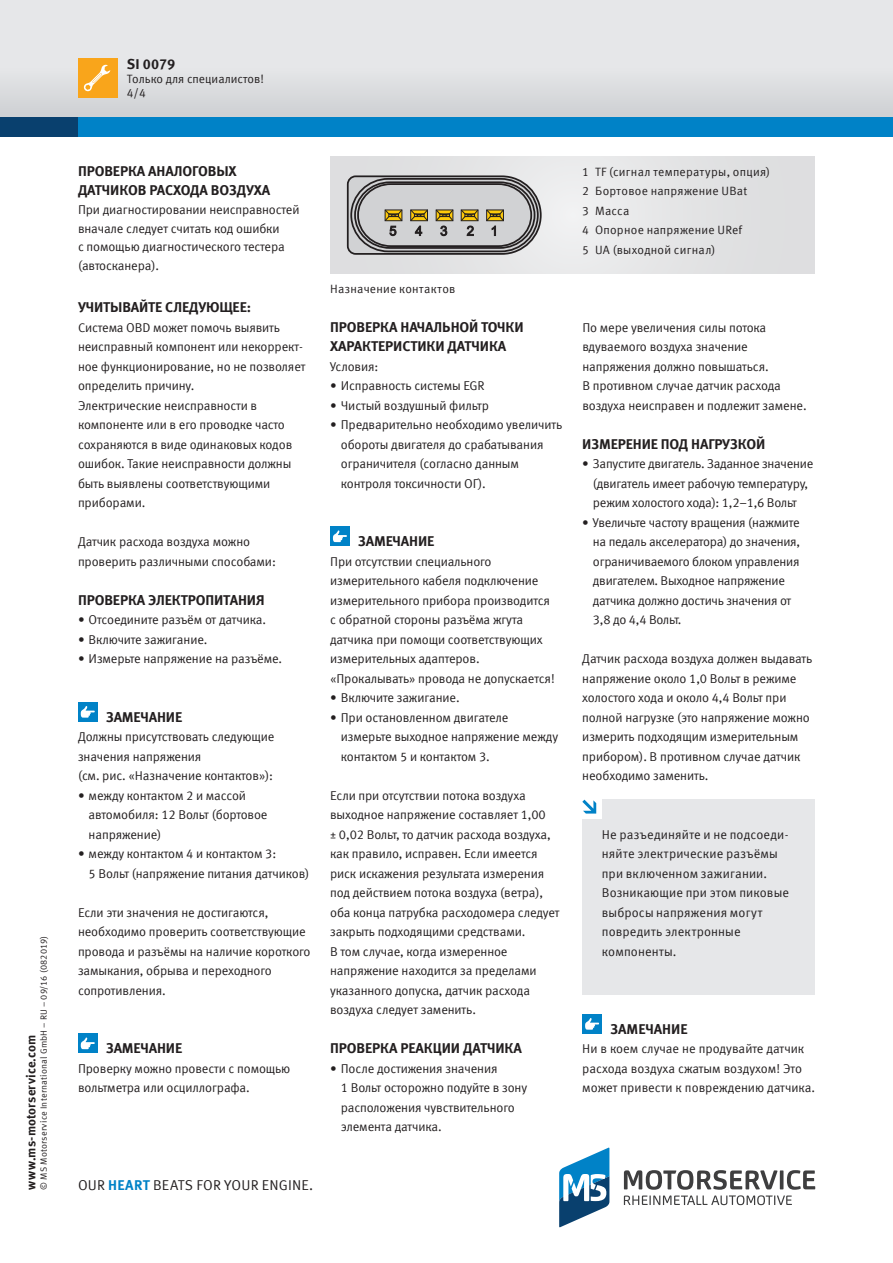
<style>
.page{position:relative;width:893px;height:1263px;background:#fff}
.page>*{position:absolute;margin:0;border:0;box-sizing:border-box;transform-origin:0 0}
.t1{font:700 14.25px/19.5px "Meta Offc Pro";letter-spacing:-.01em;color:#231f20}
.t2{font:14.25px "Meta Offc Pro Norm";letter-spacing:.01em;color:#231f20}
.t3{font:12.75px/19.5px "Meta Offc Pro Norm";letter-spacing:-.01em;color:#231f20}
.t4{font:12.75px/19.5px "Meta Offc Pro Norm";letter-spacing:.01em;color:#231f20}
.t5{font:700 12.75px "Meta Offc Pro";letter-spacing:.01em;color:#231f20}
.t6{font:12px/19.5px "Meta Offc Pro Norm";letter-spacing:.02em;color:#231f20}
.t7{font:12px "Meta Offc Pro Norm";color:#231f20}
.t8{font:9px "Meta Offc Pro Norm";letter-spacing:.02em;color:#231f20}
.s1{font-family:"Meta Offc Pro";font-weight:700;color:#0082c7}
</style>
<div class="page">
<svg style="left:559px;top:1147px;width:50px;height:80px"></svg>
<svg style="left:624px;top:1170px;width:191px;height:35px"></svg>
<div style="left:0;top:0;width:893px;height:127px;background:#e6e7e9"></div>
<div style="left:0;top:68px;width:893px;height:49px;background:#dadbde"></div>
<div style="left:0;top:117px;width:893px;height:19px;background:#09406e"></div>
<div style="left:78px;top:117px;width:815px;height:19px;background:#0082c7"></div>
<div style="left:78px;top:58px;width:39px;height:39px;background:#f9a51b"></div>
<svg style="left:83px;top:64px;width:27px;height:28px"></svg>
<div style="left:330px;top:156px;width:485px;height:117px;background:#e3e3e4"></div>
<svg style="left:346px;top:175px;width:196px;height:80px;background:#a8a6a1"></svg>
<div style="left:78px;top:702px;width:19px;height:20px;background:#0082c7"></div>
<svg style="left:81px;top:706px;width:14px;height:12px"></svg>
<div style="left:78px;top:1034px;width:19px;height:19px;background:#0082c7"></div>
<svg style="left:81px;top:1037px;width:14px;height:12px"></svg>
<div style="left:330px;top:526px;width:20px;height:20px;background:#0082c7"></div>
<svg style="left:333px;top:530px;width:14px;height:12px"></svg>
<div style="left:582px;top:1014px;width:20px;height:20px;background:#0082c7"></div>
<svg style="left:585px;top:1018px;width:14px;height:12px"></svg>
<div style="left:582px;top:800px;width:232px;height:195px;background:#e6e7e9"></div>
<div style="left:582px;top:800px;width:20px;height:19px;background:#fff"></div>
<svg style="left:582px;top:800px;width:14px;height:13px"></svg>
<p class="t8" style="left:37px;top:1189px;width:256px;rotate:-90deg">© MS Motorservice International GmbH – RU – 09/16 (082019)</p>
<p class="t5" style="left:21px;top:1189px;width:156px;rotate:-90deg">www.ms-motorservice.com</p>
<p class="t1" style="left:127px;top:54px;width:50px">SI 0079</p>
<p class="t6" style="left:127px;top:82px;width:21px">4/4</p>
<p class="t7" style="left:127px;top:70px;width:139px">Тoлько для спeциaлиcтoв!</p>
<p class="t1" style="left:78px;top:160px;width:194px">ПРОВЕРКА АНАЛОГОВЫХ<br>ДАТЧИКОВ РАСХОДА ВОЗДУХА</p>
<p class="t3" style="left:78px;top:199px;width:223px;line-height:18.8px">При диагностировании неисправностей вначале следует считать код ошибки<br>с помощью диагностического тестера (автосканера).</p>
<p class="t1" style="left:78px;top:296px;width:175px">УЧИТЫВАЙТЕ СЛЕДУЮЩЕЕ:</p>
<p class="t3" style="left:78px;top:317px;width:229px">Система OBD может помочь выявить неисправный компонент или некоррект&shy;ное функционирование, но не позволяет определить причину.<br>Электрические неисправности в компоненте или в его проводке часто сохраняются в виде одинаковых кодов ошибок. Такие неисправности должны быть выявлены соответствующими приборами.</p>
<p class="t3" style="left:78px;top:531px;width:199px">Датчик расхода воздуха можно проверить различными способами:</p>
<p class="t1" style="left:78px;top:589px;width:188px">ПРОВЕРКА ЭЛЕКТРОПИТАНИЯ</p>
<p class="t3" style="left:78px;top:609px;width:190px">• Отсоедините разъём от датчика.</p>
<p class="t3" style="left:78px;top:629px;width:131px">• Включите зажигание.</p>
<p class="t3" style="left:78px;top:648px;width:206px">• Измерьте напряжение на разъёме.</p>
<p class="t1" style="left:106px;top:706px;width:78px">ЗАМЕЧАНИЕ</p>
<p class="t3" style="left:78px;top:726px;width:198px">Должны присутствовать следующие значения напряжения<br>(см. рис. «Назначение контактов»):</p>
<p class="t3" style="left:89px;top:785px;width:180px;text-indent:-11px">• между контактом 2 и массой автомобиля: 12 Вольт (бортовое напряжение)</p>
<p class="t3" style="left:89px;top:843px;width:222px;text-indent:-11px">• между контактом 4 и контактом 3:<br>5 Вольт (напряжение питания датчиков)</p>
<p class="t3" style="left:78px;top:901px;width:234px">Если эти значения не достигаются, необходимо проверить соответствующие провода и разъёмы на наличие короткого замыкания, обрыва и переходного сопротивления.</p>
<p class="t1" style="left:106px;top:1037px;width:78px">ЗАМЕЧАНИЕ</p>
<p class="t3" style="left:78px;top:1058px;width:214px">Проверку можно провести с помощью вольтметра или осциллографа.</p>
<p class="t6" style="left:330px;top:278px;width:127px">Назначение контактов</p>
<p class="t1" style="left:330px;top:316px;width:195px">ПРОВЕРКА НАЧАЛЬНОЙ ТОЧКИ<br>ХАРАКТЕРИСТИКИ ДАТЧИКА</p>
<p class="t3" style="left:330px;top:356px;width:50px">Условия:</p>
<p class="t3" style="left:330px;top:375px;width:156px">• Исправность системы EGR</p>
<p class="t3" style="left:330px;top:395px;width:160px">• Чистый воздушный фильтр</p>
<p class="t3" style="left:341px;top:414px;width:223px;text-indent:-11px">• Предварительно необходимо увеличить обороты двигателя до срабатывания ограничителя (согласно данным контроля токсичности ОГ).</p>
<p class="t1" style="left:358px;top:530px;width:78px">ЗАМЕЧАНИЕ</p>
<p class="t3" style="left:330px;top:551px;width:226px">При отсутствии специального измерительного кабеля подключение измерительного прибора производится с обратной стороны разъёма жгута датчика при помощи соответствующих измерительных адаптеров. «Прокалывать» провода не допускается!</p>
<p class="t3" style="left:330px;top:687px;width:131px">• Включите зажигание.</p>
<p class="t3" style="left:341px;top:706px;width:219px;text-indent:-11px">• При остановленном двигателе измерьте выходное напряжение между контактом 5 и контактом 3.</p>
<p class="t3" style="left:330px;top:784px;width:231px">Если при отсутствии потока воздуха выходное напряжение составляет 1,00<br>± 0,02 Вольт, то датчик расхода воздуха, как правило, исправен. Если имеется риск искажения результата измерения под действием потока воздуха (ветра), оба конца патрубка расходомера следует закрыть подходящими средствами.<br>В том случае, когда измеренное напряжение находится за пределами указанного допуска, датчик расхода воздуха следует заменить.</p>
<p class="t1" style="left:330px;top:1037px;width:193px">ПРОВЕРКА РЕАКЦИИ ДАТЧИКА</p>
<p class="t3" style="left:341px;top:1058px;width:188px;text-indent:-11px">• После достижения значения<br>1 Вольт осторожно подуйте в зону расположения чувствительного элемента датчика.</p>
<p class="t2" style="left:78px;top:1174px;width:237px">OUR <span class="s1">HEART</span> BEATS FOR YOUR ENGINE.</p>
<p class="t6" style="left:582px;top:161px;width:189px">1 TF (сигнал температуры, опция)<br>2 Бортовое напряжение UBat<br>3 Масса<br>4 Опорное напряжение URef<br>5 UA (выходной сигнал)</p>
<p class="t3" style="left:582px;top:316px;width:226px">По мере увеличения силы потока вдуваемого воздуха значение напряжения должно повышаться.<br>В противном случае датчик расхода воздуха неисправен и подлежит замене.</p>
<p class="t1" style="left:582px;top:433px;width:185px">ИЗМЕРЕНИЕ ПОД НАГРУЗКОЙ</p>
<p class="t3" style="left:582px;top:453px;width:233px;text-align:center">• Запустите двигатель. Заданное значение (двигатель имеет рабочую температуру, режим холостого хода): 1,2–1,6 Вольт</p>
<p class="t3" style="left:593px;top:512px;width:209px;text-indent:-11px">• Увеличьте частоту вращения (нажмите на педаль акселератора) до значения, ограничиваемого блоком управления двигателем. Выходное напряжение датчика должно достичь значения от 3,8 до 4,4 Вольт.</p>
<p class="t3" style="left:582px;top:648px;width:232px">Датчик расхода воздуха должен выдавать напряжение около 1,0 Вольт в режиме холостого хода и около 4,4 Вольт при полной нагрузке (это напряжение можно измерить подходящим измерительным прибором). В противном случае датчик необходимо заменить.</p>
<p class="t4" style="left:602px;top:824px;width:189px">Не разъединяйте и не подсоеди&shy;няйте электрические разъёмы при включенном зажигании.<br>Возникающие при этом пиковые выбросы напряжения могут повредить электронные компоненты.</p>
<p class="t1" style="left:610px;top:1018px;width:79px">ЗАМЕЧАНИЕ</p>
<p class="t3" style="left:582px;top:1038px;width:234px">Ни в коем случае не продувайте датчик расхода воздуха сжатым воздухом! Это может привести к повреждению датчика.</p>
</div>
